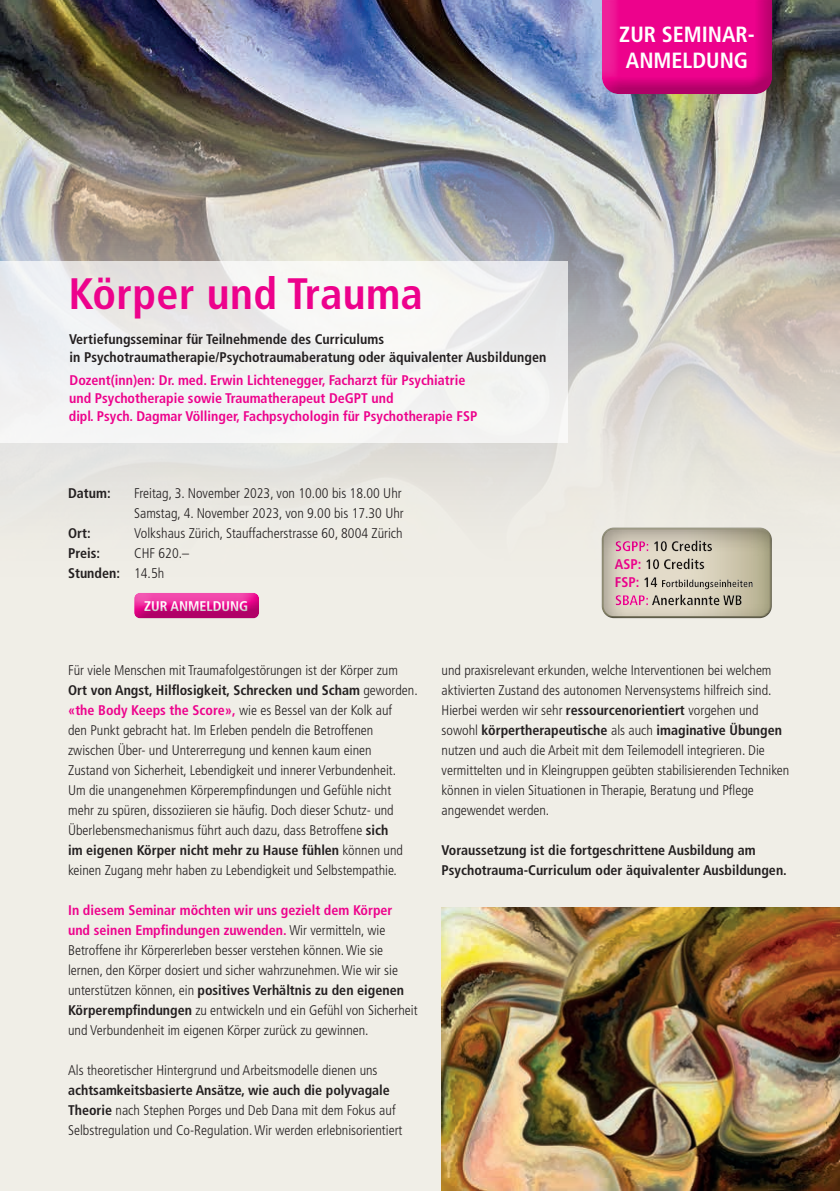
<style>
.page{position:relative;width:840px;height:1191px;background:#fff}
.page>*{position:absolute;margin:0;border:0;box-sizing:border-box;transform-origin:0 0}
.t1{font:700 condensed 44px "Frutiger LT Pro";letter-spacing:.01em;color:#ed028c}
.t2{font:700 condensed 22px/26.4px "Frutiger LT Pro";color:#fff}
.t3{font:300 condensed 14px/20px "Frutiger LT Pro";color:#231f20}
.t4{font:700 condensed 14px/18px "Frutiger LT Pro";color:#231f20}
.t5{font:700 condensed 14px/18px "Frutiger LT Pro";color:#ed028c}
.t6{font:700 condensed 14px "Frutiger LT Pro";color:#fff}
.s1{font-weight:700}
.s2{font-weight:700;color:#ed028c}
</style>
<div class="page">
<div style="left:0;top:0;width:839px;height:1191px;background:#f0eee7"></div>
<img style="left:0;top:0;width:839px;height:496px">
<div style="left:0;top:261px;width:567px;height:181px;background:linear-gradient(to bottom,#edecec,#f5f5f5)"></div>
<div style="left:133px;top:592px;width:132px;height:29px;background:#231f20;opacity:.3"></div>
<div style="left:599px;top:0;width:176px;height:97px;background:#231f20;opacity:.3"></div>
<img style="left:441px;top:908px;width:398px;height:283px">
<div style="left:599px;top:524px;width:173px;height:88px;background:#fff;opacity:.3"></div>
<div style="left:599px;top:531px;width:174px;height:87px;background:#231f20;opacity:.5"></div>
<h2 class="t2" style="left:619px;top:21px;width:137px">ZUR SEMINAR-<br>ANMELDUNG</h2>
<h1 class="t1" style="left:68px;top:268px;width:356px">Körper und Trauma</h1>
<p class="t4" style="left:69px;top:330px;width:478px">Vertiefungsseminar für Teilnehmende des Curriculums<br>in Psychotraumatherapie/Psychotraumaberatung oder äquivalenter Ausbildungen</p>
<p class="t5" style="left:69px;top:371px;width:410px">Dozent(inn)en: Dr. med. Erwin Lichtenegger, Facharzt für Psychiatrie und Psychotherapie sowie Traumatherapeut DeGPT und<br>dipl. Psych. Dagmar Völlinger, Fachpsychologin für Psychotherapie FSP</p>
<p class="t4" style="left:68px;top:484px;width:44px">Datum:</p>
<p class="t3" style="left:134px;top:484px;width:271px">Freitag, 3. November 2023, von 10.00 bis 18.00 Uhr<br>Samstag, 4. November 2023, von 9.00 bis 17.30 Uhr</p>
<p class="t4" style="left:68px;top:524px;width:24px">Ort:</p>
<p class="t3" style="left:134px;top:524px;width:270px">Volkshaus Zürich, Stauffacherstrasse 60, 8004 Zürich</p>
<p class="t4" style="left:68px;top:544px;width:34px">Preis:</p>
<p class="t3" style="left:68px;top:544px;width:122px;text-indent:66px">CHF 620.–<br><span class="s1">Stunden:</span> 14.5h</p>
<p class="t6" style="left:144px;top:597px;width:105px">ZUR ANMELDUNG</p>
<p class="t5" style="left:614px;top:555px;width:28px">ASP:<br>FSP:</p>
<p class="t3" style="left:68px;top:660px;width:351px">Für viele Menschen mit Traumafolgestörungen ist der Körper zum <span class="s1">Ort von Angst, Hilflosigkeit, Schrecken und Scham</span> geworden. <span class="s2">«the Body Keeps the Score»,</span> wie es Bessel van der Kolk auf<br>den Punkt gebracht hat. Im Erleben pendeln die Betroffenen zwischen Über- und Untererregung und kennen kaum einen<br>Zustand von Sicherheit, Lebendigkeit und innerer Verbundenheit.<br>Um die unangenehmen Körperempfindungen und Gefühle nicht mehr zu spüren, dissoziieren sie häufig. Doch dieser Schutz- und Überlebensmechanismus führt auch dazu, dass Betroffene <span class="s1">sich<br>im eigenen Körper nicht mehr zu Hause fühlen</span> können und keinen Zugang mehr haben zu Lebendigkeit und Selbstempathie.</p>
<p class="t3" style="left:68px;top:900px;width:351px"><span class="s2">In diesem Seminar möchten wir uns gezielt dem Körper und seinen Empfindungen zuwenden.</span> Wir vermitteln, wie Betroffene ihr Körpererleben besser verstehen können. Wie sie lernen, den Körper dosiert und sicher wahrzunehmen. Wie wir sie unterstützen können, ein <span class="s1">positives Verhältnis zu den eigenen Körperempfindungen</span> zu entwickeln und ein Gefühl von Sicherheit und Verbundenheit im eigenen Körper zurück zu gewinnen.</p>
<p class="t3" style="left:68px;top:1060px;width:311px">Als theoretischer Hintergrund und Arbeitsmodelle dienen uns</p>
<p class="t3" style="left:68px;top:1080px;width:336px"><span class="s1">achtsamkeitsbasierte Ansätze, wie auch die polyvagale<br>Theorie</span> nach Stephen Porges und Deb Dana mit dem Fokus auf<br>Selbstregulation und Co-Regulation. Wir werden erlebnisorientiert</p>
<p class="t3" style="left:441px;top:660px;width:349px">und praxisrelevant erkunden, welche Interventionen bei welchem aktivierten Zustand des autonomen Nervensystems hilfreich sind.<br>Hierbei werden wir sehr <span class="s1">ressourcenorientiert</span> vorgehen und sowohl <span class="s1">körpertherapeutische</span> als auch <span class="s1">imaginative Übungen </span>nutzen und auch die Arbeit mit dem Teilemodell integrieren. Die vermittelten und in Kleingruppen geübten stabilisierenden Techniken können in vielen Situationen in Therapie, Beratung und Pflege angewendet werden.</p>
<p class="t4" style="left:441px;top:840px;width:346px;line-height:20px">Voraussetzung ist die fortgeschrittene Ausbildung am<br>Psychotrauma-Curriculum oder äquivalenter Ausbildungen.</p>
</div>
